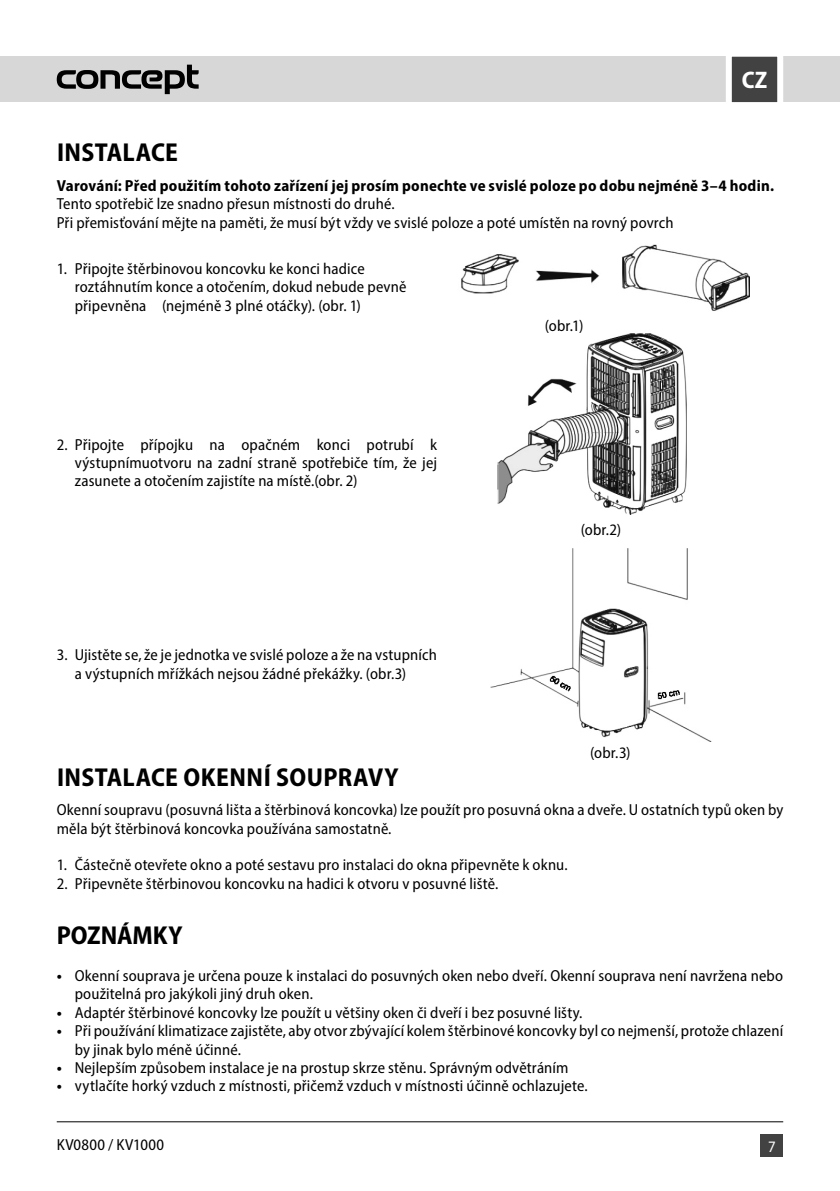
<style>
.page{position:relative;width:840px;height:1191px;background:#fff}
.page>*{position:absolute;margin:0;border:0;box-sizing:border-box;transform-origin:0 0}
.t1{font:700 semi-condensed 26px "Myriad Pro";letter-spacing:.015em;color:#000}
.t2{font:700 semi-condensed 26px "Myriad Pro";letter-spacing:-.005em;color:#000}
.t3{font:700 semi-condensed 24px "Myriad Pro";color:#fff}
.t4{font:semi-condensed 16px/18.4px "Myriad Pro";letter-spacing:.01em;color:#000}
.t5{font:700 semi-condensed 16px "Myriad Pro";letter-spacing:.015em;color:#000}
.t6{font:semi-condensed 16px "Myriad Pro";color:#fff}
.s1{font-weight:700}
</style>
<div class="page">
<div style="left:0;top:57px;width:839px;height:45px;background:#d7d7d7"></div>
<div style="left:760px;top:1134px;width:22px;height:23px;background:#424242"></div>
<svg style="left:57px;top:65px;width:141px;height:29px"></svg>
<svg style="left:722px;top:56px;width:63px;height:47px;background:#787878"></svg>
<hr style="left:57px;top:1121px;width:725px;height:1px;background:#000">
<img style="left:461px;top:244px;width:287px;height:67px">
<img style="left:497px;top:333px;width:190px;height:182px">
<img style="left:490px;top:548px;width:222px;height:194px">
<h2 class="t3" style="left:741px;top:65px;width:27px">CZ</h2>
<h1 class="t1" style="left:57px;top:136px;width:122px">INSTALACE</h1>
<p class="t5" style="left:57px;top:175px;width:718px">Varování: Před použitím tohoto zařízení jej prosím ponechte ve svislé poloze po dobu nejméně 3–4 hodin.</p>
<p class="t4" style="left:57px;top:195px;width:618px">Tento spotřebič lze snadno přesun místnosti do druhé.<br>Při přemisťování mějte na paměti, že musí být vždy ve svislé poloze a poté umístěn na rovný povrch</p>
<p class="t4" style="left:75px;top:259px;width:333px;text-indent:-18px">1. Připojte štěrbinovou koncovku ke konci hadice roztáhnutím konce a otočením, dokud nebude pevně připevněna (nejméně 3 plné otáčky). (obr. 1)</p>
<p class="t4" style="left:75px;top:435px;width:363px;text-align:justify;text-indent:-18px">2. Připojte přípojku na opačném konci potrubí k výstupnímuotvoru na zadní straně spotřebiče tím, že jej zasunete a otočením zajistíte na místě.(obr. 2)</p>
<p class="t4" style="left:75px;top:645px;width:363px;text-indent:-18px">3. Ujistěte se, že je jednotka ve svislé poloze a že na vstupních a výstupních mřížkách nejsou žádné překážky. (obr.3)</p>
<p class="t4" style="left:544px;top:316px;width:40px">(obr.1)</p>
<p class="t4" style="left:580px;top:520px;width:42px">(obr.2)</p>
<p class="t4" style="left:590px;top:743px;width:42px">(obr.3)</p>
<h1 class="t1" style="left:57px;top:760px;width:343px">INSTALACE OKENNÍ SOUPRAVY</h1>
<p class="t4" style="left:57px;top:800px;width:727px">Okenní soupravu (posuvná lišta a štěrbinová koncovka) lze použít pro posuvná okna a dveře. U ostatních typů oken by měla být štěrbinová koncovka používána samostatně.</p>
<p class="t4" style="left:57px;top:855px;width:512px">1. Částečně otevřete okno a poté sestavu pro instalaci do okna připevněte k oknu.</p>
<p class="t4" style="left:57px;top:874px;width:443px">2. Připevněte štěrbinovou koncovku na hadici k otvoru v posuvné liště.</p>
<h1 class="t2" style="left:57px;top:918px;width:127px">POZNÁMKY</h1>
<p class="t4" style="left:75px;top:966px;width:709px;text-indent:-18px"><span class="s1">•</span> Okenní souprava je určena pouze k instalaci do posuvných oken nebo dveří. Okenní souprava není navržena nebo použitelná pro jakýkoli jiný druh oken.</p>
<p class="t4" style="left:57px;top:1003px;width:527px"><span class="s1">•</span> Adaptér štěrbinové koncovky lze použít u většiny oken či dveří i bez posuvné lišty.</p>
<p class="t4" style="left:75px;top:1021px;width:709px;text-indent:-18px"><span class="s1">•</span> Při používání klimatizace zajistěte, aby otvor zbývající kolem štěrbinové koncovky byl co nejmenší, protože chlazení by jinak bylo méně účinné.</p>
<p class="t4" style="left:57px;top:1058px;width:513px"><span class="s1">•</span> Nejlepším způsobem instalace je na prostup skrze stěnu. Správným odvětráním</p>
<p class="t4" style="left:57px;top:1076px;width:532px"><span class="s1">•</span> vytlačíte horký vzduch z místnosti, přičemž vzduch v místnosti účinně ochlazujete.</p>
<p class="t4" style="left:57px;top:1135px;width:109px">KV0800 / KV1000</p>
<p class="t4" style="left:57px;top:1135px;width:49px">RK 06X</p>
<p class="t4" style="left:73px;top:1135px;width:24px">411</p>
<p class="t6" style="left:767px;top:1136px;width:9px">7</p>
</div>
